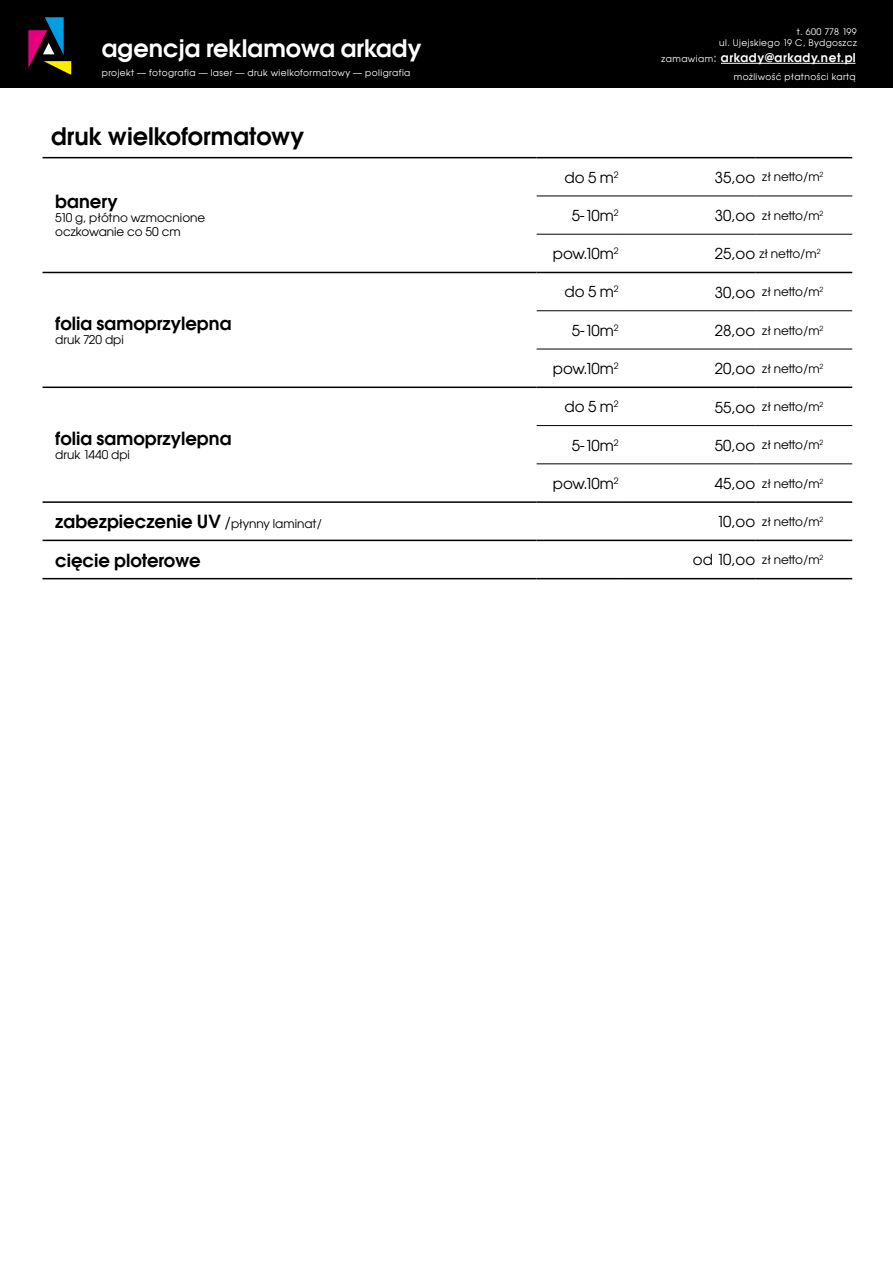
<style>
.page{position:relative;width:893px;height:1263px;background:#fff}
.page>*{position:absolute;margin:0;border:0;box-sizing:border-box;transform-origin:0 0}
.t1{font:24px "Avant Garde Gothic ITC Dm";color:#fff}
.t2{font:24px "Avant Garde Gothic ITC Dm";color:#000}
.t3{font:18px "Avant Garde Gothic ITC Dm";color:#000}
.t4{font:15px "Avant Garde Gothic ITC";color:#000}
.t5{font:12px/14.4px "Avant Garde Gothic ITC";color:#000}
.t6{font:12px "Avant Garde Gothic ITC Dm";letter-spacing:.05em;color:#fff}
.t7{font:9px/10.8px "Avant Garde Gothic ITC";letter-spacing:.05em;color:#fff;text-align:right}
.s1{font-family:"Avant Garde Gothic ITC";font-size:9px}
.s2{font-family:"Avant Garde Gothic ITC"}
.s3{font-size:15px}
.s4{font-family:"Avant Garde Gothic ITC";font-size:15px}
.s5{font-family:"Avant Garde Gothic ITC";font-size:12px}
</style>
<div class="page">
<div style="left:0;top:0;width:893px;height:88px;background:#000"></div>
<svg style="left:28px;top:17px;width:43px;height:57px"></svg>
<hr style="left:721px;top:63px;width:134px;height:1px;background:#fff">
<hr style="left:537px;top:196px;width:86px;height:1px;background:#000">
<hr style="left:623px;top:196px;width:132px;height:1px;background:#000">
<hr style="left:755px;top:196px;width:97px;height:1px;background:#000">
<hr style="left:537px;top:234px;width:86px;height:1px;background:#000">
<hr style="left:623px;top:234px;width:132px;height:1px;background:#000">
<hr style="left:755px;top:234px;width:97px;height:1px;background:#000">
<hr style="left:537px;top:310px;width:86px;height:1px;background:#000">
<hr style="left:623px;top:310px;width:132px;height:1px;background:#000">
<hr style="left:755px;top:310px;width:97px;height:1px;background:#000">
<hr style="left:537px;top:349px;width:86px;height:1px;background:#000">
<hr style="left:623px;top:349px;width:132px;height:1px;background:#000">
<hr style="left:755px;top:349px;width:97px;height:1px;background:#000">
<hr style="left:537px;top:425px;width:86px;height:1px;background:#000">
<hr style="left:623px;top:425px;width:132px;height:1px;background:#000">
<hr style="left:755px;top:425px;width:97px;height:1px;background:#000">
<hr style="left:537px;top:464px;width:86px;height:1px;background:#000">
<hr style="left:623px;top:464px;width:132px;height:1px;background:#000">
<hr style="left:755px;top:464px;width:97px;height:1px;background:#000">
<hr style="left:43px;top:157px;width:494px;height:1px;background:#000">
<hr style="left:43px;top:272px;width:494px;height:1px;background:#000">
<hr style="left:537px;top:157px;width:86px;height:1px;background:#000">
<hr style="left:623px;top:157px;width:132px;height:1px;background:#000">
<hr style="left:755px;top:157px;width:97px;height:1px;background:#000">
<hr style="left:537px;top:272px;width:86px;height:1px;background:#000">
<hr style="left:623px;top:272px;width:132px;height:1px;background:#000">
<hr style="left:755px;top:272px;width:97px;height:1px;background:#000">
<hr style="left:43px;top:387px;width:494px;height:1px;background:#000">
<hr style="left:43px;top:501px;width:494px;height:2px;background:#000">
<hr style="left:537px;top:387px;width:86px;height:1px;background:#000">
<hr style="left:623px;top:387px;width:132px;height:1px;background:#000">
<hr style="left:755px;top:387px;width:97px;height:1px;background:#000">
<hr style="left:537px;top:501px;width:86px;height:2px;background:#000">
<hr style="left:623px;top:501px;width:132px;height:2px;background:#000">
<hr style="left:755px;top:501px;width:97px;height:2px;background:#000">
<hr style="left:43px;top:540px;width:494px;height:1px;background:#000">
<hr style="left:537px;top:540px;width:86px;height:1px;background:#000">
<hr style="left:623px;top:540px;width:132px;height:1px;background:#000">
<hr style="left:755px;top:540px;width:97px;height:1px;background:#000">
<hr style="left:43px;top:578px;width:494px;height:1px;background:#000">
<hr style="left:537px;top:578px;width:86px;height:1px;background:#000">
<hr style="left:623px;top:578px;width:132px;height:1px;background:#000">
<hr style="left:755px;top:578px;width:97px;height:1px;background:#000">
<h1 class="t1" style="left:102px;top:33px;width:321px">agencja reklamowa arkady</h1>
<p class="t7" style="left:102px;top:67px;width:310px">projekt — fotografia — laser — druk wielkoformatowy — poligrafia</p>
<h1 class="t2" style="left:51px;top:121px;width:255px">druk wielkoformatowy</h1>
<h2 class="t3" style="left:55px;top:190px;width:64px">banery</h2>
<p class="t5" style="left:55px;top:210px;width:152px">510 g, płótno wzmocnione oczkowanie co 50 cm</p>
<h2 class="t3" style="left:55px;top:312px;width:178px">folia samoprzylepna</h2>
<p class="t5" style="left:55px;top:332px;width:70px">druk 720 dpi</p>
<h2 class="t3" style="left:55px;top:426px;width:178px">folia samoprzylepna</h2>
<p class="t5" style="left:55px;top:447px;width:76px">druk 1440 dpi</p>
<p class="t7" style="left:719px;top:27px;width:139px">t. 600 778 199<br>ul. Ujejskiego 19 C, Bydgoszcz</p>
<p class="t6" style="left:662px;top:50px;width:195px"><span class="s1">zamawiam</span><span class="s2">:</span> arkady@arkady.net.pl</p>
<p class="t7" style="left:734px;top:71px;width:123px">możliwość płatności kartą</p>
<p class="t4" style="left:564px;top:168px;width:56px">do 5 m<sup>2</sup></p>
<p class="t5" style="left:715px;top:170px;width:110px"><span class="s3">35,oo</span> zł netto/m<sup>2</sup></p>
<p class="t4" style="left:572px;top:206px;width:49px">5-10m<sup>2</sup></p>
<p class="t5" style="left:715px;top:208px;width:110px"><span class="s3">30,oo</span> zł netto/m<sup>2</sup></p>
<p class="t4" style="left:553px;top:244px;width:67px">pow.10m<sup>2</sup></p>
<p class="t5" style="left:715px;top:246px;width:107px"><span class="s3">25,oo</span> zł netto/m<sup>2</sup></p>
<p class="t4" style="left:564px;top:283px;width:56px">do 5 m<sup>2</sup></p>
<p class="t5" style="left:715px;top:285px;width:110px"><span class="s3">30,oo</span> zł netto/m<sup>2</sup></p>
<p class="t4" style="left:572px;top:321px;width:49px">5-10m<sup>2</sup></p>
<p class="t5" style="left:715px;top:323px;width:110px"><span class="s3">28,oo</span> zł netto/m<sup>2</sup></p>
<p class="t4" style="left:553px;top:359px;width:67px">pow.10m<sup>2</sup></p>
<p class="t5" style="left:715px;top:361px;width:110px"><span class="s3">20,oo</span> zł netto/m<sup>2</sup></p>
<p class="t4" style="left:564px;top:397px;width:56px">do 5 m<sup>2</sup></p>
<p class="t5" style="left:715px;top:399px;width:110px"><span class="s3">55,oo</span> zł netto/m<sup>2</sup></p>
<p class="t4" style="left:572px;top:436px;width:49px">5-10m<sup>2</sup></p>
<p class="t5" style="left:715px;top:438px;width:110px"><span class="s3">50,oo</span> zł netto/m<sup>2</sup></p>
<p class="t4" style="left:553px;top:474px;width:67px">pow.10m<sup>2</sup></p>
<p class="t5" style="left:715px;top:476px;width:110px"><span class="s3">45,oo</span> zł netto/m<sup>2</sup></p>
<h2 class="t3" style="left:55px;top:510px;width:268px">zabezpieczenie UV <span class="s4">/</span><span class="s5">płynny laminat/</span></h2>
<p class="t5" style="left:717px;top:514px;width:108px"><span class="s3">10,oo</span> zł netto/m<sup>2</sup></p>
<h2 class="t3" style="left:55px;top:548px;width:147px">cięcie ploterowe</h2>
<p class="t5" style="left:693px;top:552px;width:132px"><span class="s3">od 10,oo</span> zł netto/m<sup>2</sup></p>
</div>
